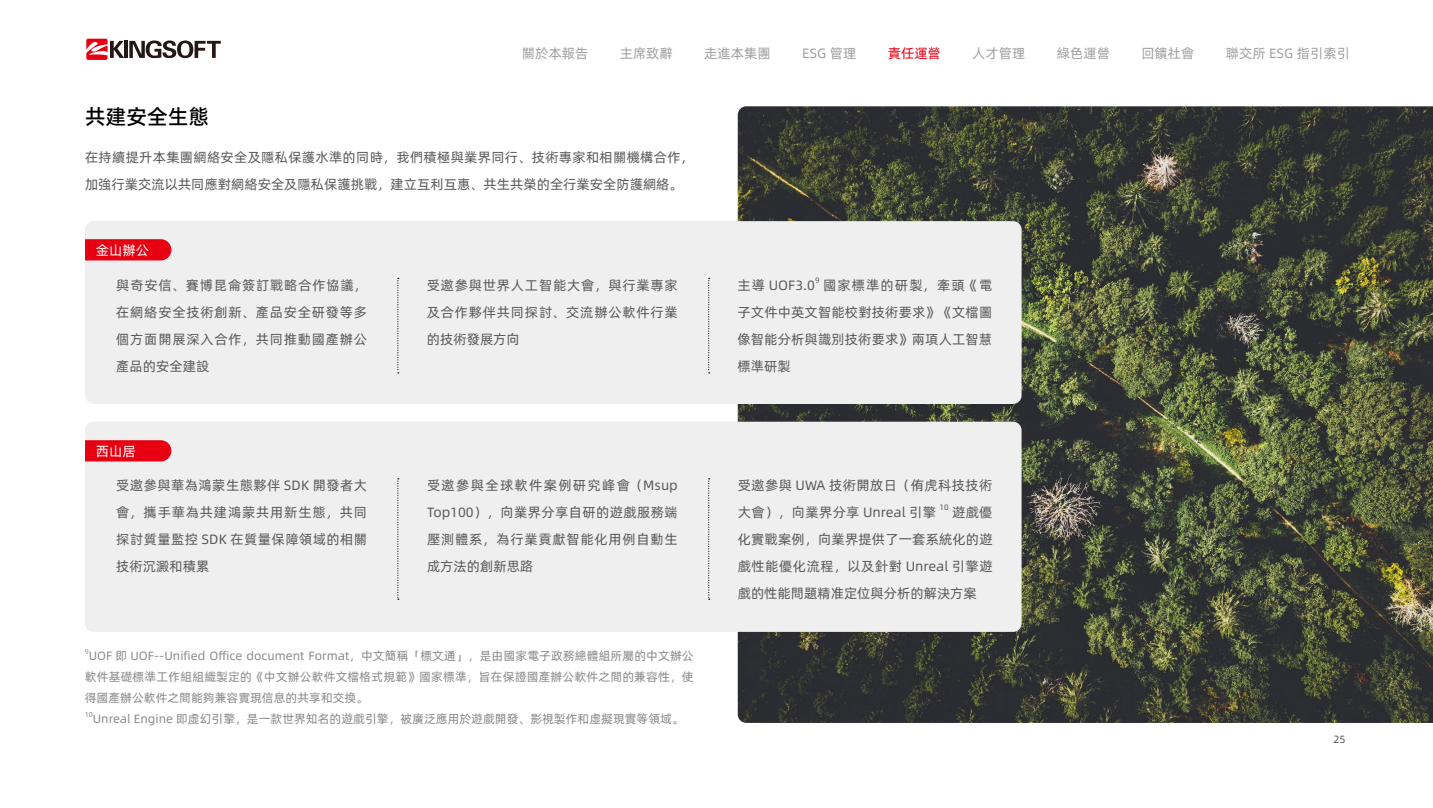
<style>
.page{position:relative;width:1433px;height:808px;background:#fff}
.page>*{position:absolute;margin:0;border:0;box-sizing:border-box;transform-origin:0 0}
.t1{font:21px "Alibaba Pu Hui Ti 3 65 Medium";color:#000}
.t2{font:13.5px/27px "Alibaba Pu Hui Ti 3 55 Regular";letter-spacing:.02em;color:#595757;text-align:justify}
.t3{font:13.5px "Alibaba Pu Hui Ti 3 55 Regular";color:#9fa0a0}
.t4{font:13.5px "Alibaba Pu Hui Ti 3 55 Regular";color:#fff}
.t5{font:13.5px "Alibaba Pu Hui Ti 3 55 Regular";color:#e60012}
.t6{font:12px/21px "Alibaba Pu Hui Ti 3 55 Regular";color:#898989;text-align:justify}
.t7{font:10.5px "Alibaba Pu Hui Ti 3 55 Regular";color:#4c4948}
.t8{font:7.8px "Alibaba Pu Hui Ti 3 55 Regular";color:#595757}
.t9{font:7.05px "Alibaba Pu Hui Ti 3 55 Regular";color:#898989}
</style>
<div class="page">
<svg style="left:86px;top:39px;width:135px;height:21px"></svg>
<img style="left:738px;top:106px;width:695px;height:617px">
<div style="left:85px;top:221px;width:937px;height:183px;background:#efefef;border-radius:9px"></div>
<div style="left:85px;top:422px;width:937px;height:210px;background:#efefef;border-radius:9px"></div>
<svg style="left:85px;top:239px;width:86px;height:21px;background:#e60718"></svg>
<svg style="left:85px;top:440px;width:86px;height:21px;background:#e60719"></svg>
<svg style="left:397px;top:278px;width:2px;height:95px"></svg>
<svg style="left:397px;top:478px;width:2px;height:122px"></svg>
<svg style="left:708px;top:278px;width:2px;height:95px"></svg>
<svg style="left:708px;top:478px;width:2px;height:122px"></svg>
<p class="t3" style="left:522px;top:43px;width:68px">關於本報告</p>
<p class="t3" style="left:620px;top:43px;width:55px">主席致辭</p>
<p class="t3" style="left:704px;top:43px;width:68px">走進本集團</p>
<p class="t3" style="left:802px;top:43px;width:56px">ESG 管理</p>
<p class="t5" style="left:888px;top:43px;width:55px">責任運營</p>
<p class="t3" style="left:972px;top:43px;width:55px">人才管理</p>
<p class="t3" style="left:1057px;top:43px;width:55px">綠色運營</p>
<p class="t3" style="left:1141px;top:43px;width:55px">回饋社會</p>
<p class="t3" style="left:1226px;top:43px;width:126px">聯交所 ESG 指引索引</p>
<h1 class="t1" style="left:85px;top:101px;width:125px">共建安全生態</h1>
<p class="t2" style="left:85px;top:143px;width:610px">在持續提升本集團網絡安全及隱私保護水準的同時，我們積極與業界同行、技術專家和相關機構合作，加強行業交流以共同應對網絡安全及隱私保護挑戰，建立互利互惠、共生共榮的全行業安全防護網絡。</p>
<p class="t4" style="left:96px;top:240px;width:55px">金山辦公</p>
<p class="t2" style="left:116px;top:271px;width:252px">與奇安信、賽博昆侖簽訂戰略合作協議，在網絡安全技術創新、產品安全研發等多個方面開展深入合作，共同推動國產辦公產品的安全建設</p>
<p class="t4" style="left:96px;top:441px;width:41px">西山居</p>
<p class="t2" style="left:116px;top:471px;width:252px">受邀參與華為鴻蒙生態夥伴 SDK 開發者大會，攜手華為共建鴻蒙共用新生態，共同探討質量監控 SDK 在質量保障領域的相關技術沉澱和積累</p>
<p class="t2" style="left:427px;top:271px;width:252px">受邀參與世界人工智能大會，與行業專家及合作夥伴共同探討、交流辦公軟件行業的技術發展方向</p>
<p class="t2" style="left:427px;top:471px;width:252px">受邀參與全球軟件案例研究峰會（Msup Top100），向業界分享自研的遊戲服務端壓測體系，為行業貢獻智能化用例自動生成方法的創新思路</p>
<p class="t9" style="left:85px;top:646px;width:6px">9</p>
<p class="t6" style="left:85px;top:644px;width:610px;text-indent:4px">UOF 即 UOF--Unified Office document Format，中文簡稱「標文通」，是由國家電子政務總體組所屬的中文辦公軟件基礎標準工作組組織製定的《中文辦公軟件文檔格式規範》國家標準，旨在保證國產辦公軟件之間的兼容性，使得國產辦公軟件之間能夠兼容實現信息的共享和交換。</p>
<p class="t9" style="left:85px;top:709px;width:10px">10</p>
<p class="t6" style="left:93px;top:707px;width:592px">Unreal Engine 即虛幻引擎，是一款世界知名的遊戲引擎，被廣泛應用於遊戲開發、影視製作和虛擬現實等領域。</p>
<p class="t2" style="left:737px;top:271px;width:79px">主導 UOF3.0</p>
<p class="t8" style="left:815px;top:275px;width:6px">9</p>
<p class="t2" style="left:737px;top:271px;width:256px;text-indent:86px">國家標準的研製，牽頭《電子文件中英文智能校對技術要求》《文檔圖像智能分析與識別技術要求》兩項人工智慧標準研製</p>
<p class="t2" style="left:738px;top:471px;width:256px">受邀參與 UWA 技術開放日（侑虎科技技術大會），向業界分享 Unreal 引擎</p>
<p class="t8" style="left:939px;top:502px;width:11px">10</p>
<p class="t2" style="left:738px;top:498px;width:256px;text-indent:214px">遊戲優化實戰案例，向業界提供了一套系統化的遊戲性能優化流程，以及針對 Unreal 引擎遊戲的性能問題精准定位與分析的解決方案</p>
<p class="t7" style="left:1333px;top:731px;width:14px">25</p>
</div>
